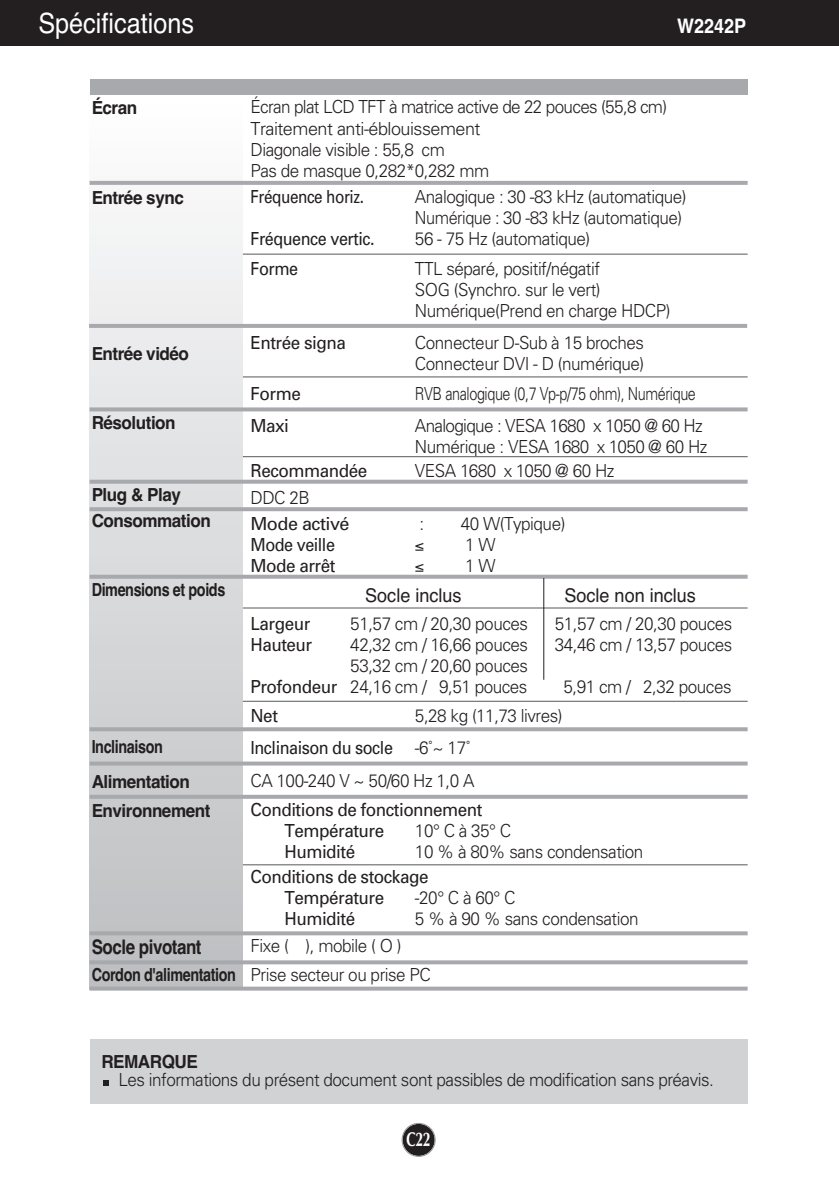
<style>
.page{position:relative;width:839px;height:1189px;background:#fff}
.page>*{position:absolute;margin:0;border:0;box-sizing:border-box;transform-origin:0 0}
.t1{font:28px "Helvetica";color:#fff;scale:.9 1}
.t2{font:700 20px "Helvetica";letter-spacing:-.03em;color:#231f20;scale:.85 1}
.t3{font:700 20px "Helvetica";color:#fff;scale:.9 1}
.t4{font:700 20px "Optima";color:#fff;scale:.7 1}
.t5{font:19px "Helvetica";color:#231f20;scale:.95 1}
.t6{font:300 18px/21px "Univers";letter-spacing:-.03em;color:#231f20;scale:.95 1}
.t7{font:18px/21px "Univers";letter-spacing:-.03em;color:#231f20;scale:.95 1}
.t8{font:700 18px/26.6px "Helvetica";letter-spacing:-.03em;color:#231f20;scale:.95 1}
.t9{font:700 18px/34.6px "Helvetica";letter-spacing:-.03em;color:#231f20;scale:.8 1}
.t10{font:300 18px "Univers";letter-spacing:-.03em;color:#231f20;scale:.8 1}
.t11{font:18px "Univers";letter-spacing:-.03em;color:#231f20;scale:.9 1}
.t12{font:18px "Univers";letter-spacing:-.03em;color:#231f20;scale:.85 1}
.t13{font:18px "Univers";letter-spacing:-.03em;color:#231f20}
.s1{font-weight:400}
</style>
<div class="page">
<div style="left:0;top:0;width:839px;height:45px;background:#231f20"></div>
<div style="left:402px;top:1124px;width:32px;height:32px;background:#231f20;border-radius:50%"></div>
<div style="left:401px;top:1123px;width:34px;height:34px;border:1px solid #939598;border-radius:50%"></div>
<div style="left:90px;top:1039px;width:657px;height:65px;background:#d1d2d4"></div>
<svg style="left:103px;top:1080px;width:6px;height:5px"></svg>
<div style="left:90px;top:79px;width:657px;height:16px;background:#a8a9ad"></div>
<div style="left:90px;top:99px;width:153px;height:891px;background:linear-gradient(to bottom,#fdfdfe,#bcbdc0)"></div>
<hr style="left:243px;top:254px;width:504px;height:1px;background:#57585a">
<hr style="left:90px;top:181px;width:657px;height:4px;background:#a8a9ad">
<hr style="left:89px;top:324px;width:658px;height:4px;background:#a8a9ad">
<svg style="left:90px;top:480px;width:657px;height:4px;fill:#a8a9ad"></svg>
<svg style="left:90px;top:507px;width:657px;height:4px;fill:#a8a9ad"></svg>
<svg style="left:90px;top:575px;width:657px;height:4px;fill:#a8a9ad"></svg>
<svg style="left:90px;top:727px;width:657px;height:4px;fill:#a8a9ad"></svg>
<hr style="left:243px;top:376px;width:504px;height:1px;background:#57585a">
<hr style="left:243px;top:456px;width:504px;height:1px;background:#57585a">
<svg style="left:90px;top:761px;width:657px;height:4px;fill:#a8a9ad"></svg>
<hr style="left:243px;top:864px;width:504px;height:1px;background:#57585a">
<hr style="left:243px;top:701px;width:504px;height:1px;background:#57585a">
<hr style="left:243px;top:607px;width:504px;height:1px;background:#57585a">
<svg style="left:90px;top:407px;width:657px;height:4px;fill:#a8a9ad"></svg>
<svg style="left:90px;top:795px;width:657px;height:4px;fill:#a8a9ad"></svg>
<svg style="left:90px;top:931px;width:657px;height:4px;fill:#a8a9ad"></svg>
<svg style="left:90px;top:960px;width:657px;height:4px;fill:#a8a9ad"></svg>
<svg style="left:90px;top:986px;width:657px;height:4px;fill:#a8a9ad"></svg>
<hr style="left:543px;top:578px;width:1px;height:102px;background:#231f20">
<h1 class="t1" style="left:38px;top:13px;width:174px">Spécifications</h1>
<p class="t3" style="left:677px;top:19px;width:78px">W2242P</p>
<p class="t8" style="left:92px;top:96px;width:49px">Écran</p>
<p class="t8" style="left:92px;top:186px;width:98px">Entrée sync</p>
<p class="t8" style="left:92px;top:342px;width:104px">Entrée vidéo</p>
<p class="t8" style="left:92px;top:411px;width:90px">Résolution</p>
<p class="t8" style="left:92px;top:483px;width:127px">Plug &amp; Play<br>Consommation</p>
<p class="t9" style="left:92px;top:574px;width:169px">Dimensions et poids</p>
<p class="t9" style="left:92px;top:731px;width:124px">Inclinaison<br>Alimentation</p>
<p class="t8" style="left:92px;top:799px;width:126px">Environnement</p>
<p class="t2" style="left:92px;top:939px;width:131px">Socle pivotant</p>
<p class="t9" style="left:92px;top:958px;width:182px">Cordon d'alimentation</p>
<p class="t6" style="left:250px;top:97px;width:440px">Écran plat LCD TFT à matrice active de 22 pouces (55,8 cm)<br>Traitement anti-éblouissement<br>Diagonale visible : 55,8 cm<br>Pas de masque 0,282*0,282 mm</p>
<p class="t12" style="left:250px;top:190px;width:135px">Fréquence horiz.</p>
<p class="t6" style="left:415px;top:188px;width:287px">Analogique : 30 -83 kHz (automatique)<br>Numérique : 30 -83 kHz (automatique)</p>
<p class="t11" style="left:250px;top:232px;width:139px">Fréquence vertic.</p>
<p class="t6" style="left:415px;top:230px;width:186px">56 - 75 Hz (automatique)</p>
<p class="t11" style="left:250px;top:262px;width:54px">Forme</p>
<p class="t6" style="left:415px;top:260px;width:270px">TTL séparé, positif/négatif<br>SOG (Synchro. sur le vert)<br>Numérique(Prend en charge HDCP)</p>
<p class="t7" style="left:250px;top:334px;width:102px">Entrée signa</p>
<p class="t6" style="left:415px;top:334px;width:243px">Connecteur D-Sub à 15 broches<br>Connecteur DVI - D (numérique)</p>
<p class="t7" style="left:250px;top:385px;width:54px">Forme</p>
<p class="t10" style="left:415px;top:387px;width:353px">RVB analogique (0,7 Vp-p/75 ohm), Numérique</p>
<p class="t7" style="left:250px;top:417px;width:42px">Maxi</p>
<p class="t6" style="left:415px;top:417px;width:309px">Analogique : VESA 1680 x 1050 @ 60 Hz<br>Numérique : VESA 1680 x 1050 @ 60 Hz</p>
<p class="t7" style="left:250px;top:462px;width:124px">Recommandée</p>
<p class="t6" style="left:415px;top:462px;width:211px">VESA 1680 x 1050 @ 60 Hz</p>
<p class="t6" style="left:250px;top:488px;width:64px">DDC 2B</p>
<p class="t13" style="left:250px;top:517px;width:100px">Mode activé</p>
<p class="t6" style="left:419px;top:515px;width:7px">:</p>
<p class="t6" style="left:461px;top:515px;width:111px">40 W(Typique)</p>
<p class="t11" style="left:250px;top:538px;width:95px">Mode veille</p>
<p class="t6" style="left:465px;top:536px;width:34px">1 W</p>
<p class="t7" style="left:250px;top:557px;width:91px">Mode arrêt</p>
<p class="t6" style="left:465px;top:557px;width:34px">1 W</p>
<p class="t5" style="left:365px;top:588px;width:103px">Socle inclus</p>
<p class="t5" style="left:564px;top:588px;width:140px">Socle non inclus</p>
<p class="t7" style="left:250px;top:615px;width:64px">Largeur</p>
<p class="t6" style="left:350px;top:615px;width:188px">51,57 cm / 20,30 pouces</p>
<p class="t6" style="left:555px;top:615px;width:188px">51,57 cm / 20,30 pouces</p>
<p class="t7" style="left:250px;top:636px;width:66px">Hauteur</p>
<p class="t6" style="left:350px;top:636px;width:188px">42,32 cm / 16,66 pouces</p>
<p class="t6" style="left:555px;top:636px;width:188px">34,46 cm / 13,57 pouces</p>
<p class="t6" style="left:250px;top:657px;width:293px;text-align:right">53,32 cm / 20,60 pouces<br><span class="s1">Profondeur</span> 24,16 cm / 9,51 pouces</p>
<p class="t6" style="left:563px;top:678px;width:178px">5,91 cm / 2,32 pouces</p>
<p class="t6" style="left:250px;top:701px;width:330px;line-height:32.4px;text-indent:164px">5,28 kg (11,73 livres)<br><span class="s1">Inclinaison du socle</span> -6˚~ 17˚<br>CA 100-240 V ~ 50/60 Hz 1,0 A</p>
<p class="t7" style="left:284px;top:801px;width:210px;text-indent:-34px">Conditions de fonctionnement<br>Température</p>
<p class="t7" style="left:250px;top:707px;width:30px">Net</p>
<p class="t6" style="left:415px;top:822px;width:103px">10° C à 35° C</p>
<p class="t7" style="left:284px;top:843px;width:76px">Humidité</p>
<p class="t6" style="left:415px;top:843px;width:242px">10 % à 80% sans condensation</p>
<p class="t7" style="left:250px;top:868px;width:189px;text-align:center">Conditions de stockage<br>Température</p>
<p class="t6" style="left:415px;top:889px;width:107px">-20° C à 60° C</p>
<p class="t7" style="left:284px;top:910px;width:76px">Humidité</p>
<p class="t6" style="left:415px;top:910px;width:237px">5 % à 90 % sans condensation</p>
<p class="t6" style="left:250px;top:932px;width:191px;line-height:29.6px">Fixe ( ), mobile ( O )<br>Prise secteur ou prise PC</p>
<p class="t8" style="left:101px;top:1049px;width:103px">REMARQUE</p>
<p class="t6" style="left:118px;top:1070px;width:628px">Les informations du présent document sont passibles de modification sans préavis.</p>
<p class="t4" style="left:406px;top:1131px;width:36px">C22</p>
</div>
